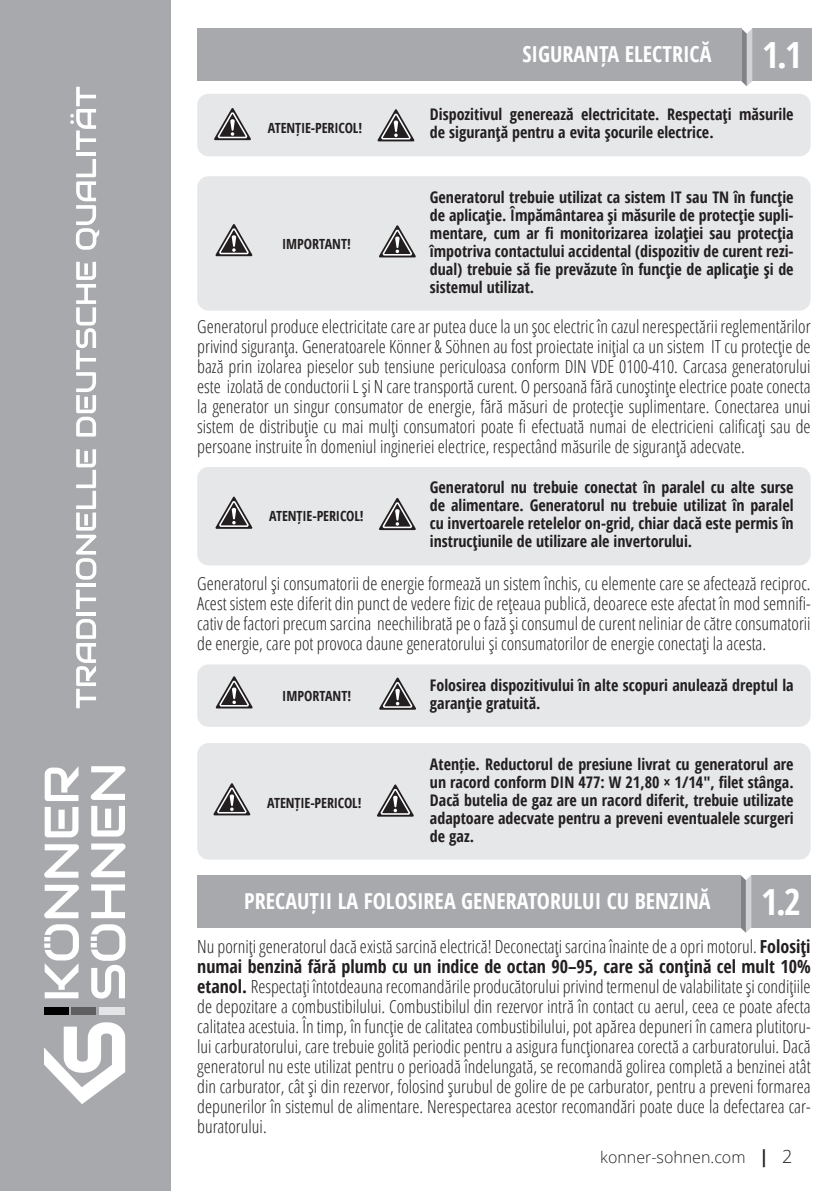
<style>
.page{position:relative;width:840px;height:1191px;background:#fff}
.page>*{position:absolute;margin:0;border:0;box-sizing:border-box;transform-origin:0 0}
.t1{font:700 condensed 36px "Open Sans";color:#fff}
.t2{font:700 condensed 22px "Open Sans";color:#fff}
.t3{font:300 condensed 18px/20px "Open Sans";color:#231f20;text-align:justify}
.t4{font:700 condensed 16px/18px "Open Sans";color:#231f20;text-align:justify}
.t5{font:300 16px "Open Sans";color:#231f20}
.t6{font:700 condensed 14px "Open Sans";letter-spacing:-.01em;color:#231f20}
.s1{font-weight:700}
.s2{font-weight:700;font-stretch:condensed;font-size:18px}
.s3{font-size:18px}
</style>
<div class="page">
<div style="left:0;top:0;width:170px;height:1191px;background:#a8a9ad"></div>
<svg style="left:76px;top:619px;width:20px;height:89px"></svg>
<hr style="left:76px;top:612px;width:20px;height:3px;background:#fff">
<svg style="left:76px;top:589px;width:20px;height:20px"></svg>
<hr style="left:76px;top:583px;width:20px;height:4px;background:#fff">
<svg style="left:76px;top:449px;width:20px;height:130px"></svg>
<svg style="left:76px;top:262px;width:20px;height:174px"></svg>
<svg style="left:76px;top:159px;width:23px;height:91px"></svg>
<hr style="left:76px;top:153px;width:20px;height:3px;background:#fff">
<svg style="left:70px;top:87px;width:26px;height:63px"></svg>
<svg style="left:44px;top:1022px;width:81px;height:82px"></svg>
<svg style="left:44px;top:884px;width:35px;height:34px"></svg>
<svg style="left:44px;top:844px;width:35px;height:33px"></svg>
<svg style="left:45px;top:807px;width:33px;height:30px"></svg>
<svg style="left:45px;top:767px;width:33px;height:34px"></svg>
<svg style="left:91px;top:884px;width:34px;height:34px"></svg>
<svg style="left:91px;top:843px;width:34px;height:34px"></svg>
<svg style="left:91px;top:806px;width:34px;height:30px"></svg>
<svg style="left:91px;top:766px;width:34px;height:34px"></svg>
<svg style="left:44px;top:924px;width:35px;height:74px"></svg>
<svg style="left:91px;top:924px;width:34px;height:74px"></svg>
<div style="left:44px;top:1007px;width:24px;height:8px;background:#000001"></div>
<div style="left:72px;top:1007px;width:24px;height:8px;background:#5f5f62"></div>
<div style="left:99px;top:1007px;width:26px;height:8px;background:#e4e5e7"></div>
<div style="left:751px;top:874px;width:59px;height:53px;background:#a8a9ad"></div>
<svg style="left:739px;top:875px;width:12px;height:57px"></svg>
<div style="left:197px;top:874px;width:542px;height:53px;background:#a8a9ad"></div>
<div style="left:197px;top:94px;width:613px;height:62px;background:#e6e7e9;border-radius:11px"></div>
<div style="left:197px;top:176px;width:613px;height:135px;background:#e6e7e9;border-radius:11px"></div>
<div style="left:197px;top:467px;width:613px;height:98px;background:#e6e7e9;border-radius:11px"></div>
<div style="left:197px;top:664px;width:613px;height:63px;background:#e6e7e9;border-radius:11px"></div>
<div style="left:197px;top:743px;width:613px;height:116px;background:#e6e7e9;border-radius:11px"></div>
<svg style="left:214px;top:108px;width:37px;height:32px"></svg>
<svg style="left:377px;top:109px;width:37px;height:32px"></svg>
<svg style="left:215px;top:224px;width:37px;height:32px"></svg>
<svg style="left:379px;top:225px;width:37px;height:32px"></svg>
<svg style="left:215px;top:496px;width:37px;height:33px"></svg>
<svg style="left:379px;top:498px;width:37px;height:32px"></svg>
<svg style="left:215px;top:676px;width:38px;height:32px"></svg>
<svg style="left:379px;top:677px;width:37px;height:32px"></svg>
<svg style="left:213px;top:783px;width:37px;height:32px"></svg>
<svg style="left:377px;top:784px;width:37px;height:32px"></svg>
<div style="left:751px;top:28px;width:60px;height:53px;background:#a8a9ad"></div>
<svg style="left:740px;top:28px;width:11px;height:58px"></svg>
<div style="left:197px;top:28px;width:543px;height:53px;background:#a8a9ad"></div>
<p class="t6" style="left:268px;top:118px;width:96px">ATENȚIE-PERICOL!</p>
<p class="t2" style="left:522px;top:39px;width:190px">SIGURANȚA ELECTRICĂ</p>
<h1 class="t1" style="left:761px;top:30px;width:41px">1.1</h1>
<p class="t4" style="left:429px;top:105px;width:365px">Dispozitivul generează electricitate. Respectați măsurile de siguranță pentru a evita șocurile electrice.</p>
<p class="t4" style="left:429px;top:187px;width:365px">Generatorul trebuie utilizat ca sistem IT sau TN în funcție de aplicație. Împământarea și măsurile de protecție supli&shy;mentare, cum ar fi monitorizarea izolației sau protecția împotriva contactului accidental (dispozitiv de curent rezi&shy;dual) trebuie să fie prevăzute în funcție de aplicație și de sistemul utilizat.</p>
<p class="t3" style="left:197px;top:315px;width:614px">Generatorul produce electricitate care ar putea duce la un șoc electric în cazul nerespectării reglementărilor privind siguranța. Generatoarele Könner &amp; Söhnen au fost proiectate inițial ca un sistem IT cu protecție de bază prin izolarea pieselor sub tensiune periculoasa conform DIN VDE 0100-410. Carcasa generatorului este izolată de conductorii L și N care transportă curent. O persoană fără cunoștințe electrice poate conecta la generator un singur consumator de energie, fără măsuri de protecție suplimentare. Conectarea unui sistem de distribuție cu mai mulți consumatori poate fi efectuată numai de electricieni calificați sau de persoane instruite în domeniul ingineriei electrice, respectând măsurile de siguranță adecvate.</p>
<p class="t4" style="left:429px;top:478px;width:365px">Generatorul nu trebuie conectat în paralel cu alte surse de alimentare. Generatorul nu trebuie utilizat în paralel cu invertoarele retelelor on-grid, chiar dacă este permis în instrucțiunile de utilizare ale invertorului.</p>
<p class="t3" style="left:197px;top:573px;width:614px">Generatorul și consumatorii de energie formează un sistem închis, cu elemente care se afectează reciproc.<br>Acest sistem este diferit din punct de vedere fizic de rețeaua publică, deoarece este afectat în mod semnifi&shy;cativ de factori precum sarcina neechilibrată pe o fază și consumul de curent neliniar de către consumatorii de energie, care pot provoca daune generatorului și consumatorilor de energie conectați la acesta.</p>
<p class="t4" style="left:429px;top:675px;width:365px">Folosirea dispozitivului în alte scopuri anulează dreptul la garanție gratuită.</p>
<p class="t6" style="left:282px;top:234px;width:70px">IMPORTANT!</p>
<p class="t6" style="left:269px;top:506px;width:96px">ATENȚIE-PERICOL!</p>
<p class="t6" style="left:282px;top:686px;width:70px">IMPORTANT!</p>
<p class="t6" style="left:267px;top:793px;width:96px">ATENȚIE-PERICOL!</p>
<p class="t4" style="left:429px;top:754px;width:365px">Atenție. Reductorul de presiune livrat cu generatorul are un racord conform DIN 477: W 21,80 × 1/14″, filet stânga.<br>Dacă butelia de gaz are un racord diferit, trebuie utilizate adaptoare adecvate pentru a preveni eventualele scurgeri de gaz.</p>
<p class="t2" style="left:244px;top:885px;width:467px">PRECAUȚII LA FOLOSIREA GENERATORULUI CU BENZINĂ</p>
<h1 class="t1" style="left:760px;top:876px;width:41px">1.2</h1>
<p class="t3" style="left:197px;top:935px;width:614px">Nu porniți generatorul dacă există sarcină electrică! Deconectați sarcina înainte de a opri motorul. <span class="s1">Folosiți numai benzină fără plumb cu un indice de octan 90–95, care să conțină cel mult 10% etanol.</span> Respectați întotdeauna recomandările producătorului privind termenul de valabilitate și condițiile de depozitare a combustibilului. Combustibilul din rezervor intră în contact cu aerul, ceea ce poate afecta calitatea acestuia. În timp, în funcție de calitatea combustibilului, pot apărea depuneri în camera plutitoru&shy;lui carburatorului, care trebuie golită periodic pentru a asigura funcționarea corectă a carburatorului. Dacă generatorul nu este utilizat pentru o perioadă îndelungată, se recomandă golirea completă a benzinei atât din carburator, cât și din rezervor, folosind șurubul de golire de pe carburator, pentru a preveni formarea depunerilor în sistemul de alimentare. Nerespectarea acestor recomandări poate duce la defectarea car&shy;buratorului.</p>
<p class="t5" style="left:600px;top:1146px;width:193px">konner-sohnen.com <span class="s2">|</span> <span class="s3">2</span></p>
</div>
